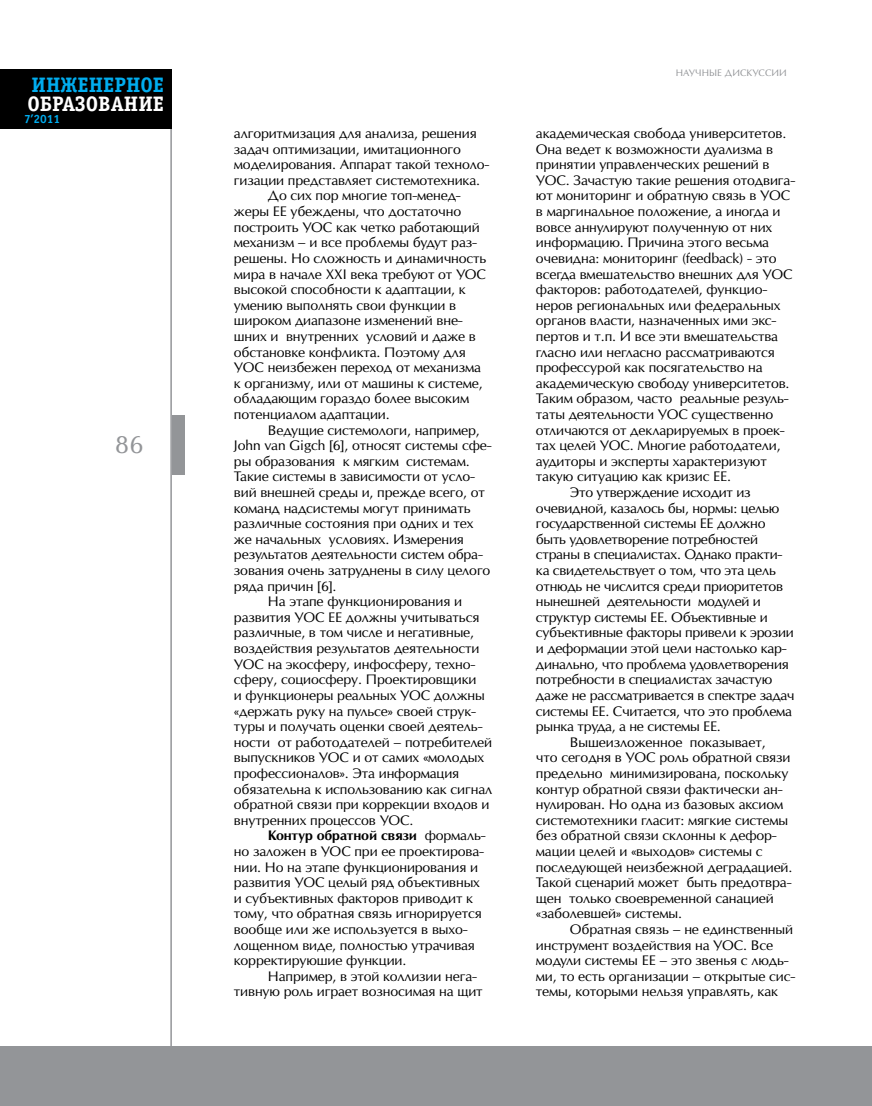
<style>
.page{position:relative;width:872px;height:1106px;background:#fff}
.page>*{position:absolute;margin:0;border:0;box-sizing:border-box;transform-origin:0 0}
.t1{font:24px "Opium New";color:#939598}
.t2{font:700 21px "Officina Serif C";color:#fff}
.t3{font:700 21px "Officina Serif C";color:#00adef}
.t4{font:13.2px/15.6px "Opium New";letter-spacing:-.01em;color:#000}
.t5{font:700 13.2px "Opium New";letter-spacing:-.01em;color:#000}
.t6{font:700 12px "Officina Sans C";color:#00adef}
.t7{font:9px "Opium New";letter-spacing:.01em;color:#939598}
.s1{font-weight:400}
</style>
<div class="page">
<hr style="left:170px;top:69px;width:2px;height:1037px;background:#939598">
<div style="left:0;top:1046px;width:872px;height:60px;background:#939598"></div>
<div style="left:0;top:69px;width:172px;height:60px;background:#000"></div>
<div style="left:172px;top:415px;width:12px;height:60px;background:#939598"></div>
<h2 class="t3" style="left:32px;top:73px;width:134px">ИНЖЕНЕРНОЕ</h2>
<h2 class="t2" style="left:28px;top:91px;width:138px">ОБРАЗОВАНИЕ</h2>
<p class="t6" style="left:24px;top:113px;width:38px">7’2011</p>
<h1 class="t1" style="left:115px;top:429px;width:30px">86</h1>
<p class="t4" style="left:234px;top:125px;width:244px">алгоритмизация для анализа, решения</p>
<p class="t4" style="left:234px;top:141px;width:228px">задач оптимизации, имитационного</p>
<p class="t4" style="left:234px;top:157px;width:257px">моделирования. Аппарат такой техноло-</p>
<p class="t4" style="left:234px;top:172px;width:248px">гизации представляет системотехника.</p>
<p class="t4" style="left:268px;top:188px;width:194px">До сих пор многие топ-менед-</p>
<p class="t4" style="left:234px;top:203px;width:229px">жеры ЕЕ убеждены, что достаточно</p>
<p class="t4" style="left:234px;top:219px;width:80px">построить УОС</p>
<p class="t4" style="left:234px;top:219px;width:254px;text-indent:102px">как четко работающий механизм – и все проблемы будут раз&shy;решены. Н о сложность и динамичность мира в начале XXI века требуют от УОС высокой способности к адаптации, к умению выполнять свои функции в широком диапазоне изменений вне&shy;шних и внутренних условий и даже в обстановке конфликта. Поэтому для<br>УОС</p>
<p class="t4" style="left:234px;top:359px;width:250px;text-indent:34px">неизбежен переход от механизма к организму, или от машины к системе, обладающим гораздо более высоким потенциалом адаптации.</p>
<p class="t4" style="left:268px;top:422px;width:213px">Ведущие системологи, например,</p>
<p class="t4" style="left:234px;top:437px;width:259px">John van Gigch [6], относят системы сфе-</p>
<p class="t4" style="left:234px;top:453px;width:237px">ры образования к мягким системам.</p>
<p class="t4" style="left:234px;top:469px;width:242px">Такие системы в зависимости от усло-</p>
<p class="t4" style="left:234px;top:484px;width:252px">вий внешней среды и, прежде всего, от</p>
<p class="t4" style="left:234px;top:500px;width:238px">команд надсистемы могут принимать</p>
<p class="t4" style="left:234px;top:515px;width:241px">различные состояния при одних и тех</p>
<p class="t4" style="left:234px;top:531px;width:231px">же начальных условиях. И змерения</p>
<p class="t4" style="left:234px;top:547px;width:250px">результатов деятельности систем обра-</p>
<p class="t4" style="left:234px;top:562px;width:258px">зования очень затруднены в силу целого</p>
<p class="t4" style="left:234px;top:578px;width:104px">ряда причин [6].</p>
<p class="t4" style="left:268px;top:593px;width:196px">Н а этапе функционирования и</p>
<p class="t4" style="left:234px;top:609px;width:72px">развития УОС</p>
<p class="t4" style="left:234px;top:609px;width:247px;text-indent:94px">ЕЕ должны учитываться различные, в том числе и негативные, воздействия результатов деятельности<br>УОС</p>
<p class="t4" style="left:234px;top:656px;width:244px;text-align:justify;text-indent:34px">на экосферу, инфосферу, техно&shy;сферу, социосферу. Проектировщики и функционеры реальных УОС</p>
<p class="t4" style="left:234px;top:687px;width:260px;text-indent:200px">должны «держать руку на пульсе» своей струк&shy;туры и получать оценки своей деятель&shy;ности от работодателей – потребителей выпускников УОС</p>
<p class="t4" style="left:234px;top:749px;width:260px;text-indent:119px">и от самих «молодых профессионалов». Эта информация обязательна к использованию как сигнал обратной связи при коррекции входов и внутренних процессов УОС</p>
<p class="t4" style="left:409px;top:812px;width:5px">.</p>
<p class="t5" style="left:268px;top:827px;width:219px">Контур обратной связи <span class="s1">формаль-</span></p>
<p class="t4" style="left:234px;top:843px;width:98px">но заложен в УОС</p>
<p class="t4" style="left:234px;top:843px;width:252px;text-indent:121px">при ее проектирова&shy;нии. Но на этапе функционирования и развития УОС</p>
<p class="t4" style="left:234px;top:874px;width:249px;text-indent:94px">целый ряд объективных и субъективных факторов приводит к тому, что обратная связь игнорируется вообще или же используется в выхо&shy;лощенном виде, полностью утрачивая корректируюшие функции.</p>
<p class="t4" style="left:234px;top:968px;width:250px;text-indent:34px">Н апример, в этой коллизии нега&shy;тивную роль играет возносимая на щит</p>
<p class="t7" style="left:675px;top:67px;width:8px">НАУ</p>
<p class="t7" style="left:695px;top:67px;width:66px">ЧН ЫЕ ДИСКУССИИ</p>
<p class="t4" style="left:536px;top:125px;width:252px">академическая свобода университетов.<br>Она ведет к возможности дуализма в принятии управленческих решений в<br>УОС</p>
<p class="t4" style="left:536px;top:172px;width:261px;text-indent:30px">. Зачастую такие решения отодвига&shy;ют мониторинг и обратную связь в УОС<br>в маргинальное положение, а иногда и вовсе аннулируют полученную от них информацию. Причина этого весьма очевидна: мониторинг (feedback) - это всегда вмешательство внешних для УОС факторов: работодателей, функцио&shy;неров региональных или федеральных органов власти, назначенных ими экс&shy;пертов и т.п. И все эти вмешательства гласно или негласно рассматриваются профессурой как посягательство на академическую свободу университетов.<br>Таким образом, часто реальные резуль&shy;таты деятельности УОС</p>
<p class="t4" style="left:536px;top:406px;width:250px;text-indent:156px">существенно отличаются от декларируемых в проек&shy;тах целей УОС</p>
<p class="t4" style="left:630px;top:437px;width:152px">. Многие работодатели,</p>
<p class="t4" style="left:536px;top:453px;width:232px">аудиторы и эксперты характеризуют</p>
<p class="t4" style="left:536px;top:469px;width:197px">такую ситуацию как кризис ЕЕ .</p>
<p class="t4" style="left:570px;top:484px;width:182px">Это утверждение исходит из</p>
<p class="t4" style="left:536px;top:500px;width:245px">очевидной, казалось бы, нормы: целью</p>
<p class="t4" style="left:536px;top:515px;width:231px">государственной системы ЕЕ должно</p>
<p class="t4" style="left:536px;top:531px;width:224px">быть удовлетворение потребностей</p>
<p class="t4" style="left:536px;top:547px;width:248px">страны в специалистах. Однако практи-</p>
<p class="t4" style="left:536px;top:562px;width:241px">ка свидетельствует о том, что эта цель</p>
<p class="t4" style="left:536px;top:578px;width:249px">отнюдь не числится среди приоритетов</p>
<p class="t4" style="left:536px;top:593px;width:226px">нынешней деятельности модулей и</p>
<p class="t4" style="left:536px;top:609px;width:233px">структур системы ЕЕ . Объективные и</p>
<p class="t4" style="left:536px;top:625px;width:259px">субъективные факторы привели к эрозии</p>
<p class="t4" style="left:536px;top:640px;width:252px">и деформации этой цели настолько кар-</p>
<p class="t4" style="left:536px;top:656px;width:254px">динально, что проблема удовлетворения</p>
<p class="t4" style="left:536px;top:671px;width:238px">потребности в специалистах зачастую</p>
<p class="t4" style="left:536px;top:687px;width:260px">даже не рассматривается в спектре задач</p>
<p class="t4" style="left:536px;top:703px;width:258px">системы ЕЕ . Считается, что это проблема</p>
<p class="t4" style="left:536px;top:718px;width:186px">рынка труда, а не системы ЕЕ .</p>
<p class="t4" style="left:570px;top:734px;width:197px">В ышеизложенное показывает,</p>
<p class="t4" style="left:536px;top:749px;width:101px">что сегодня в УОС</p>
<p class="t4" style="left:536px;top:749px;width:258px;text-indent:123px">роль обратной связи предельно минимизирована, поскольку контур обратной связи фактически ан&shy;нулирован. Н о одна из базовых аксиом системотехники гласит: мягкие системы без обратной связи склонны к дефор&shy;мации целей и «выходов» системы с последующей неизбежной деградацией.<br>Такой сценарий может быть предотвра&shy;щен только своевременной санацией «заболевшей» системы.</p>
<p class="t4" style="left:536px;top:921px;width:259px;text-indent:34px">Обратная связь – не единственный инструмент воздействия на УОС</p>
<p class="t4" style="left:536px;top:937px;width:261px;text-indent:207px">. Все модули системы ЕЕ – это звенья с людь&shy;ми, то есть организации – открытые сис&shy;темы, которыми нельзя управлять, как</p>
</div>
